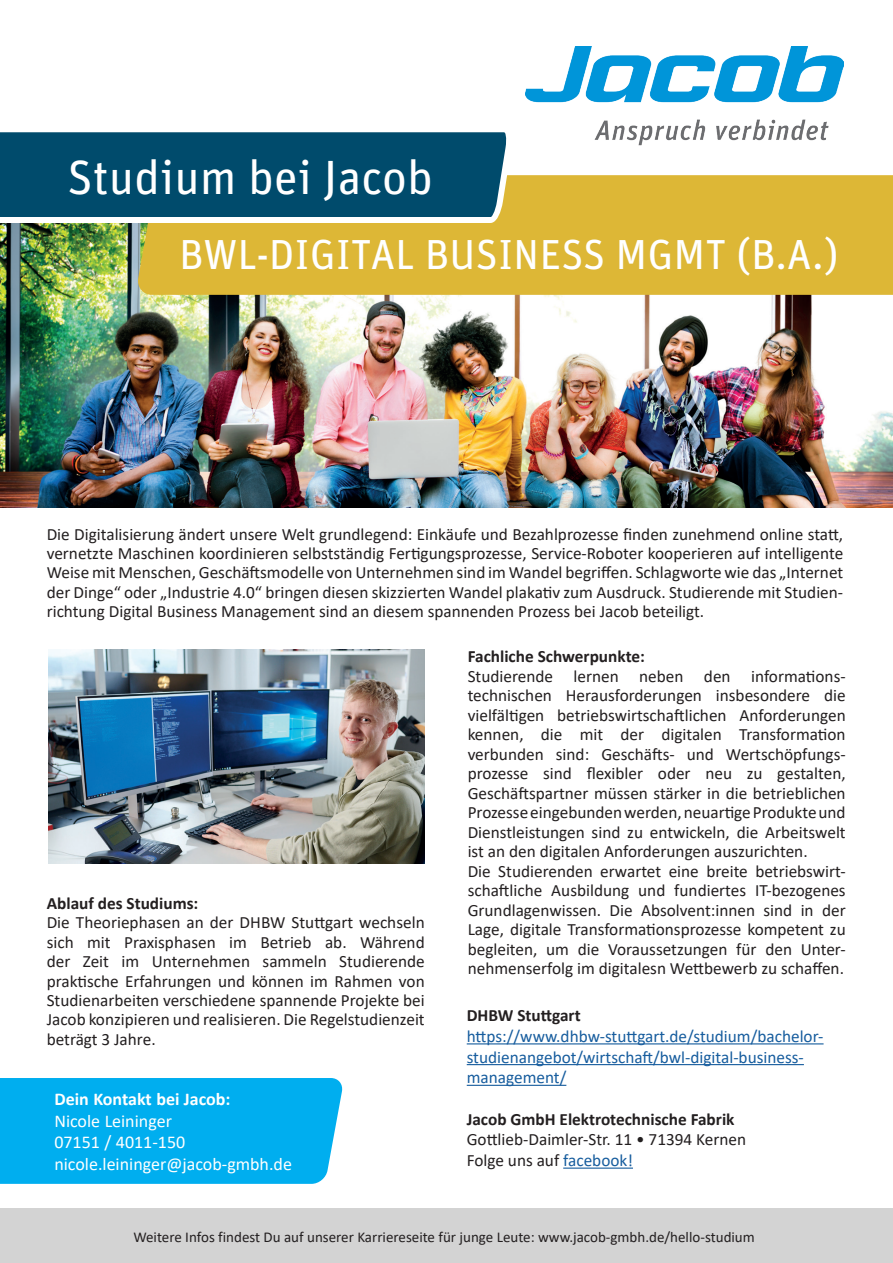
<style>
.page{position:relative;width:893px;height:1263px;background:#fff}
.page>*{position:absolute;margin:0;border:0;box-sizing:border-box;transform-origin:0 0}
.t1{font:48px "Unit Pro";color:#fff}
.t2{font:42px "Unit Pro";color:#fff}
.t3{font:18px/21.6px "Calibri";color:#fff}
.t4{font:700 18px "Calibri";color:#fff}
.t5{font:17.25px/19.5px "Calibri";color:#231f20;text-align:justify}
.t6{font:17.25px/20.7px "Calibri";color:#175d9e}
.t7{font:700 17.25px "Calibri";color:#231f20}
.t8{font:15px "Calibri";color:#231f20}
.s1{color:#175d9e}
</style>
<div class="page">
<div style="left:0;top:1209px;width:893px;height:54px;background:#d3d3d3"></div>
<img style="left:525px;top:47px;width:319px;height:99px">
<div style="left:0;top:1078px;width:343px;height:106px;background:#00aeef"></div>
<img style="left:48px;top:649px;width:377px;height:215px">
<img style="left:0;top:226px;width:893px;height:282px">
<div style="left:135px;top:175px;width:758px;height:120px;background:#ddb736"></div>
<svg style="left:0;top:132px;width:520px;height:94px;background:#1e5e75"></svg>
<hr style="left:467px;top:1043px;width:357px;height:1px;background:#175d9e">
<hr style="left:467px;top:1064px;width:337px;height:1px;background:#175d9e">
<hr style="left:467px;top:1085px;width:99px;height:1px;background:#175d9e">
<hr style="left:563px;top:1167px;width:70px;height:2px;background:#175d9e">
<h1 class="t1" style="left:68px;top:144px;width:367px">Studium bei Jacob</h1>
<h2 class="t2" style="left:180px;top:225px;width:661px">BWL-DIGITAL BUSINESS MGMT (B.A.)</h2>
<p class="t5" style="left:47px;top:524px;width:798px">Die Digitalisierung ändert unsere Welt grundlegend: Einkäufe und Bezahlprozesse finden zunehmend online statt, vernetzte Maschinen koordinieren selbstständig Fertigungsprozesse, Service-Roboter kooperieren auf intelligente Weise mit Menschen, Geschäftsmodelle von Unternehmen sind im Wandel begriffen. Schlagworte wie das „Internet der Dinge“ oder „Industrie 4.0“ bringen diesen skizzierten Wandel plakativ zum Ausdruck. Studierende mit Studien&shy;richtung Digital Business Management sind an diesem spannenden Prozess bei Jacob beteiligt.</p>
<p class="t7" style="left:47px;top:890px;width:153px">Ablauf des Studiums:</p>
<p class="t5" style="left:47px;top:912px;width:380px">Die Theoriephasen an der DHBW Stuttgart wechseln sich mit Praxisphasen im Betrieb ab. Während der Zeit im Unternehmen sammeln Studierende praktische Erfahrungen und können im Rahmen von Studienarbeiten verschiedene spannende Projekte bei Jacob konzipieren und realisieren. Die Regelstudienzeit beträgt 3 Jahre.</p>
<p class="t4" style="left:54px;top:1086px;width:178px">Dein Kontakt bei Jacob:</p>
<p class="t3" style="left:54px;top:1109px;width:239px">Nicole Leininger<br>07151 / 4011-150 nicole.leininger@jacob-gmbh.de</p>
<p class="t7" style="left:468px;top:644px;width:179px">Fachliche Schwerpunkte:</p>
<p class="t5" style="left:468px;top:666px;width:380px;text-align:left">Studierende lernen neben den informations&shy;technischen Herausforderungen insbesondere die vielfältigen betriebswirtschaftlichen Anforderungen kennen, die mit der digitalen Transformation verbunden sind: Geschäfts- und Wertschöpfungs&shy;prozesse sind flexibler oder neu zu gestalten, Geschäftspartner müssen stärker in die betrieblichen Prozesse eingebunden werden, neuartige Produkte und Dienstleistungen sind zu entwickeln, die Arbeitswelt ist an den digitalen Anforderungen auszurichten.<br>Die Studierenden erwartet eine breite betriebswirt&shy;schaftliche Ausbildung und fundiertes IT-bezogenes Grundlagenwissen. Die Absolvent:innen sind in der Lage, digitale Transformationsprozesse kompetent zu begleiten, um die Voraussetzungen für den Unter&shy;nehmenserfolg im digitalesn Wettbewerb zu schaffen.</p>
<p class="t7" style="left:467px;top:1003px;width:115px">DHBW Stuttgart</p>
<p class="t6" style="left:467px;top:1025px;width:358px">https://www.dhbw-stuttgart.de/studium/bachelor&shy;studienangebot/wirtschaft/bwl-digital-business&shy;management/</p>
<p class="t7" style="left:467px;top:1107px;width:269px">Jacob GmbH Elektrotechnische Fabrik</p>
<p class="t5" style="left:467px;top:1129px;width:281px;line-height:20.7px">Gottlieb‐Daimler‐Str. 11 • 71394 Kernen<br>Folge uns auf <span class="s1">facebook!</span></p>
<p class="t8" style="left:133px;top:1226px;width:623px">Weitere Infos findest Du auf unserer Karriereseite für junge Leute: www.jacob-gmbh.de/hello-studium</p>
</div>
